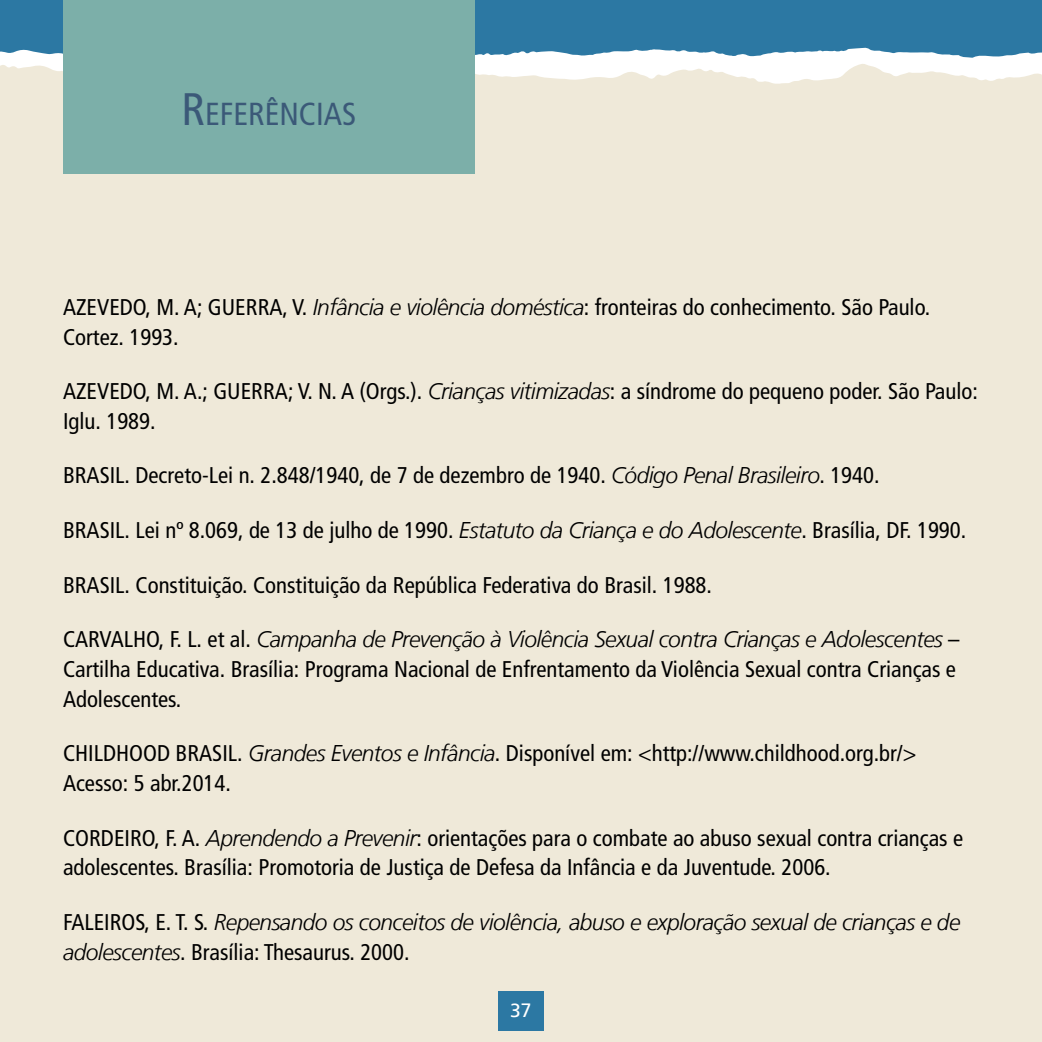
<style>
.page{position:relative;width:1042px;height:1042px;background:#efe9d9}
.page>*{position:absolute;margin:0;border:0;box-sizing:border-box;transform-origin:0 0}
.t1{font:condensed 31.85px "Frutiger LT";color:#3b5978}
.t2{font:condensed 22.75px/29.8px "Frutiger LT";color:#000}
.t3{font:italic 300 22.75px/29.8px "Frutiger LT";letter-spacing:-.025em;color:#000}
.t4{font:19.25px "Frutiger LT";color:#fff}
.s1{font-size:45.5px}
.s2{font-weight:300;font-style:italic;font-stretch:normal}
.s3{font-weight:400;font-style:normal;font-stretch:condensed}
</style>
<div class="page">
<div style="left:0;top:0;width:1042px;height:63px;background:#2c78a3"></div>
<div style="left:498px;top:991px;width:46px;height:39px;background:#2c78a3"></div>
<svg style="left:0;top:47px;width:1042px;height:37px"></svg>
<div style="left:63px;top:0;width:412px;height:173px;background:#7cafa9"></div>
<h1 class="t1" style="left:181px;top:95px;width:159px"><span class="s1">R</span>EFERÊNCIAS</h1>
<p class="t2" style="left:63px;top:292px;width:869px">AZEVEDO, M. A; GUERRA, V. <span class="s2">Infância e violência doméstica</span>: fronteiras do conhecimento. São Paulo.<br>Cortez. 1993.</p>
<p class="t2" style="left:63px;top:376px;width:916px">AZEVEDO, M. A.; GUERRA; V. N. A (Orgs.). <span class="s2">Crianças vitimizadas</span>: a síndrome do pequeno poder. São Paulo:<br>Iglu. 1989.</p>
<p class="t2" style="left:63px;top:461px;width:818px">BRASIL. Decreto-Lei n. 2.848/1940, de 7 de dezembro de 1940. <span class="s2">Código Penal Brasileiro</span>. 1940.</p>
<p class="t2" style="left:63px;top:515px;width:905px">BRASIL. Lei nº 8.069, de 13 de julho de 1990. <span class="s2">Estatuto da Criança e do Adolescente</span>. Brasília, DF. 1990.</p>
<p class="t2" style="left:63px;top:570px;width:650px">BRASIL. Constituição. Constituição da República Federativa do Brasil. 1988.</p>
<p class="t2" style="left:63px;top:624px;width:898px">CARVALHO, F. L. et al. <span class="s2">Campanha de Prevenção à Violência Sexual contra Crianças e Adolescentes</span> –<br>Cartilha Educativa. Brasília: Programa Nacional de Enfrentamento da Violência Sexual contra Crianças e<br>Adolescentes.</p>
<p class="t2" style="left:63px;top:738px;width:855px">CHILDHOOD BRASIL. <span class="s2">Grandes Eventos e Infância</span>. Disponível em: &lt;http://www.childhood.org.br/&gt;<br>Acesso: 5 abr.2014.</p>
<p class="t2" style="left:63px;top:823px;width:902px">CORDEIRO, F. A. <span class="s2">Aprendendo a Prevenir</span>: orientações para o combate ao abuso sexual contra crianças e adolescentes. Brasília: Promotoria de Justiça de Defesa da Infância e da Juventude. 2006.</p>
<p class="t3" style="left:63px;top:907px;width:899px"><span class="s3">FALEIROS, E. T. S.</span> Repensando os conceitos de violência, abuso e exploração sexual de crianças e de adolescentes<span class="s3">. Brasília: Thesaurus. 2000.</span></p>
<p class="t4" style="left:510px;top:999px;width:23px">37</p>
</div>
